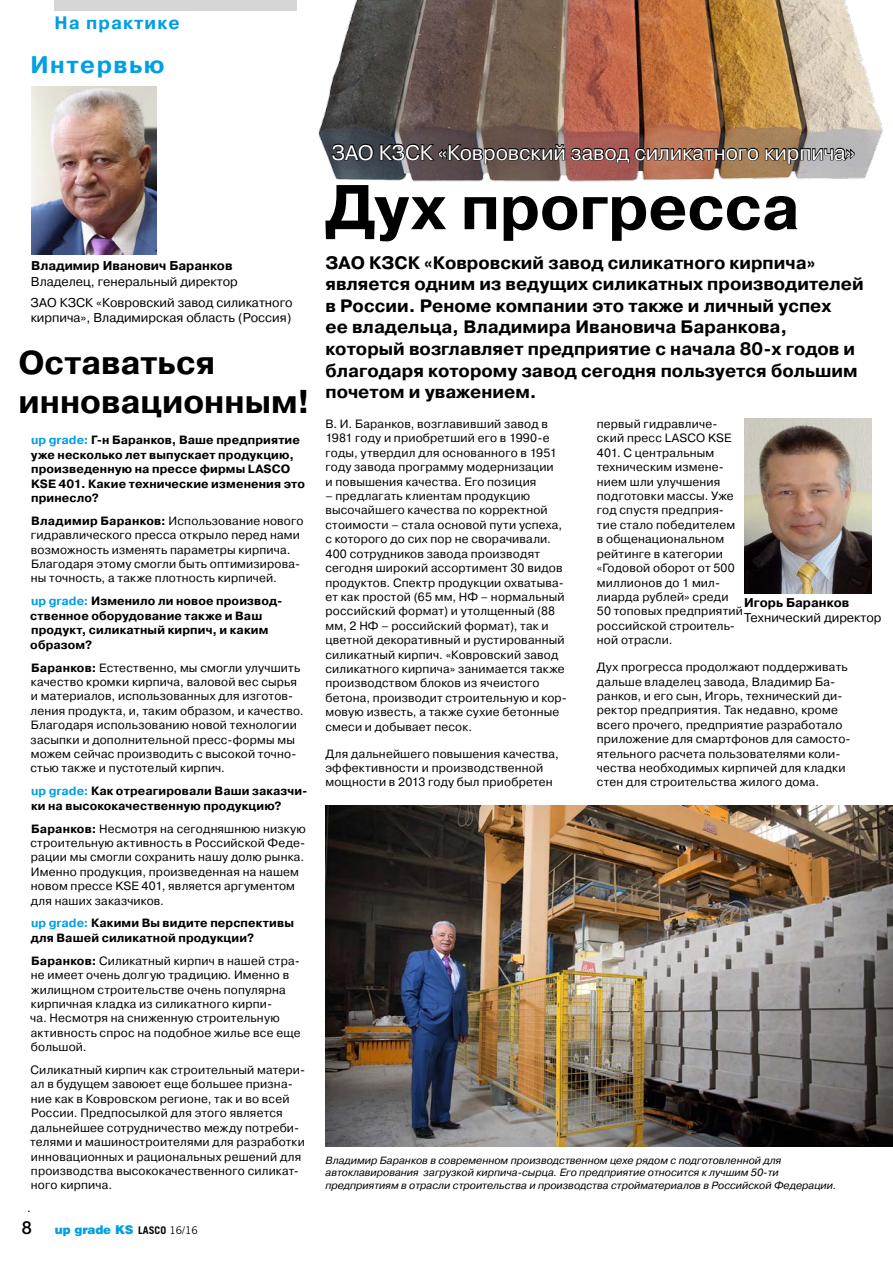
<style>
.page{position:relative;width:893px;height:1263px;background:#fff}
.page>*{position:absolute;margin:0;border:0;box-sizing:border-box;transform-origin:0 0}
.t1{font:700 63px "Pragmatica C";letter-spacing:-.005em;color:#000}
.t2{font:700 33px/39.6px "Pragmatica C";color:#000}
.t3{font:700 24px "Pragmatica C";letter-spacing:.06em;color:#009fe3}
.t4{font:21px "Pragmatica C";letter-spacing:-.005em;color:#fff}
.t5{font:700 18px/21.6px "Pragmatica C";color:#000}
.t6{font:700 18px "Pragmatica C";letter-spacing:.06em;color:#009fe3}
.t7{font:500 18px "Helvetica Neue";color:#000}
.t8{font:12.75px/21px "Pragmatica C";color:#000}
.t9{font:700 12.75px "Pragmatica C";color:#000}
.t10{font:12px/14.4px "Pragmatica C";letter-spacing:.015em;color:#000}
.t11{font:700 12px/14.4px "Pragmatica C";letter-spacing:.01em;color:#000}
.t12{font:900 12px "Helvetica";letter-spacing:-.01em;color:#009fe3}
.t13{font:italic 10.5px/12.6px "Pragmatica C";color:#000}
.s1{color:#009fe3}
.s2{font-weight:700}
.s3{font-family:"Trade Gothic";font-weight:700;font-size:10.5px;color:#000}
.s4{font-family:"Trade Gothic";font-weight:400;font-size:10.5px;color:#000}
</style>
<div class="page">
<img style="left:32px;top:87px;width:124px;height:168px">
<img style="left:318px;top:33px;width:565px;height:146px">
<img style="left:325px;top:806px;width:568px;height:341px">
<img style="left:855px;top:418px;width:17px;height:175px">
<div style="left:54px;top:0;width:242px;height:11px;background:#d6d6d6"></div>
<svg style="left:322px;top:0;width:533px;height:594px"></svg>
<h3 class="t6" style="left:54px;top:13px;width:127px">На практике</h3>
<h3 class="t3" style="left:30px;top:51px;width:136px">Интервью</h3>
<p class="t9" style="left:31px;top:259px;width:203px">Владимир Иванович Баранков</p>
<p class="t8" style="left:31px;top:271px;width:264px">Владелец, генеральный директор<br>ЗАО КЗСК «Ковровский завод силикатного</p>
<p class="t8" style="left:31px;top:307px;width:262px">кирпича», Владимирская область (Россия)</p>
<h2 class="t2" style="left:18px;top:343px;width:293px">Оставаться инновационным!</h2>
<p class="t11" style="left:31px;top:433px;width:276px"><span class="s1">up grade:</span> Г-н Баранков, Ваше предприятие уже несколько лет выпускает продукцию, произведенную на прессе фирмы LASCO KSE 401. Какие технические изменения это принесло?</p>
<p class="t10" style="left:31px;top:514px;width:274px"><span class="s2">Владимир Баранков:</span> Использование нового гидравлического пресса открыло перед нами возможность изменять параметры кирпича.<br>Благодаря этому смогли быть оптимизирова&shy;ны точность, а также плотность кирпичей.</p>
<p class="t11" style="left:30px;top:594px;width:254px"><span class="s1">up grade:</span> Изменило ли новое производ&shy;ственное оборудование также и Ваш продукт, силикатный кирпич, и каким образом?</p>
<p class="t10" style="left:30px;top:660px;width:275px"><span class="s2">Баранков:</span> Естественно, мы смогли улучшить качество кромки кирпича, валовой вес сырья и материалов, использованных для изготов&shy;ления продукта, и, таким образом, и качество.<br>Благодаря использованию новой технологии засыпки и дополнительной пресс-формы мы можем сейчас производить с высокой точно&shy;стью также и пустотелый кирпич.</p>
<p class="t11" style="left:31px;top:784px;width:278px"><span class="s1">up grade:</span> Как отреагировали Ваши заказчи&shy;ки на высококачественную продукцию?</p>
<p class="t10" style="left:30px;top:821px;width:277px"><span class="s2">Баранков:</span> Несмотря на сегодняшнюю низкую строительную активность в Российской Феде&shy;рации мы смогли сохранить нашу долю рынка.<br>Именно продукция, произведенная на нашем новом прессе KSE 401, является аргументом для наших заказчиков.</p>
<p class="t11" style="left:31px;top:916px;width:265px"><span class="s1">up grade:</span> Какими Вы видите перспективы для Вашей силикатной продукции?</p>
<p class="t10" style="left:30px;top:953px;width:272px"><span class="s2">Баранков:</span> Силикатный кирпич в нашей стра&shy;не имеет очень долгую традицию. Именно в жилищном строительстве очень популярна кирпичная кладка из силикатного кирпи-<br>ча. Несмотря на сниженную строительную активность спрос на подобное жилье все еще большой.</p>
<p class="t10" style="left:30px;top:1063px;width:277px">Силикатный кирпич как строительный матери&shy;ал в будущем завоюет еще большее призна&shy;ние как в Ковровском регионе, так и во всей России. Предпосылкой для этого является дальнейшее сотрудничество между потреби&shy;телями и машиностроителями для разработки инновационных и рациональных решений для производства высококачественного силикат&shy;ного кирпича.</p>
<p class="t10" style="left:27px;top:1201px;width:5px">.</p>
<h3 class="t7" style="left:22px;top:1217px;width:12px">8</h3>
<p class="t12" style="left:55px;top:1222px;width:145px">up grade KS <span class="s3">LASCO</span> <span class="s4">16/16</span></p>
<h3 class="t4" style="left:331px;top:141px;width:525px">ЗАО КЗСК «Ковровский завод силикатного кирпича»</h3>
<h1 class="t1" style="left:325px;top:173px;width:476px">Дух прогресса</h1>
<p class="t5" style="left:325px;top:252px;width:540px">ЗАО КЗСК «Ковровский завод силикатного кирпича» является одним из ведущих силикатных производителей в России. Реноме компании это также и личный успех<br>ее владельца, Владимира Ивановича Баранкова, который возглавляет предприятие с начала 80-х годов и благодаря которому завод сегодня пользуется большим почетом и уважением.</p>
<p class="t10" style="left:325px;top:417px;width:233px">В. И. Баранков, возглавивший завод в 1981 году и приобретший его в 1990-е годы, утвердил для основанного в 1951 году завода программу модернизации и повышения качества. Его позиция</p>
<p class="t10" style="left:325px;top:489px;width:243px">– предлагать клиентам продукцию высочайшего качества по корректной стоимости – стала основой пути успеха, с которого до сих пор не сворачивали.<br>400 сотрудников завода производят сегодня широкий ассортимент 30 видов продуктов. Спектр продукции охватыва&shy;ет как простой (65 мм, НФ – нормальный российский формат) и утолщенный (88 мм, 2 НФ – российский формат), так и цветной декоративный и рустированный силикатный кирпич. «Ковровский завод силикатного кирпича» занимается также производством блоков из ячеистого бетона, производит строительную и кор&shy;мовую известь, а также сухие бетонные смеси и добывает песок.</p>
<p class="t10" style="left:325px;top:746px;width:235px">Для дальнейшего повышения качества, эффективности и производственной мощности в 2013 году был приобретен</p>
<p class="t10" style="left:597px;top:417px;width:148px">первый гидравличе&shy;ский пресс LASCO KSE<br>401. С центральным техническим измене&shy;нием шли улучшения подготовки массы. Уже год спустя предприя&shy;тие стало победителем в общенациональном рейтинге в категории «Годовой оборот от 500 миллионов до 1 мил&shy;лиарда рублей» среди<br>50 топовых предприятий российской строитель&shy;ной отрасли.</p>
<p class="t10" style="left:597px;top:660px;width:255px">Дух прогресса продолжают поддерживать дальше владелец завода, Владимир Ба&shy;ранков, и его сын, Игорь, технический ди&shy;ректор предприятия. Так недавно, кроме всего прочего, предприятие разработало приложение для смартфонов для самосто&shy;ятельного расчета пользователями коли&shy;чества необходимых кирпичей для кладки стен для строительства жилого дома.</p>
<p class="t9" style="left:744px;top:595px;width:107px">Игорь Баранков</p>
<p class="t8" style="left:744px;top:607px;width:139px">Технический директор</p>
<p class="t13" style="left:325px;top:1154px;width:512px">Владимир Баранков в современном производственном цехе рядом с подготовленной для автоклавирования загрузкой кирпича-сырца. Его предприятие относится к лучшим 50-ти предприятиям в отрасли строительства и производства стройматериалов в Российской Федерации.</p>
</div>
